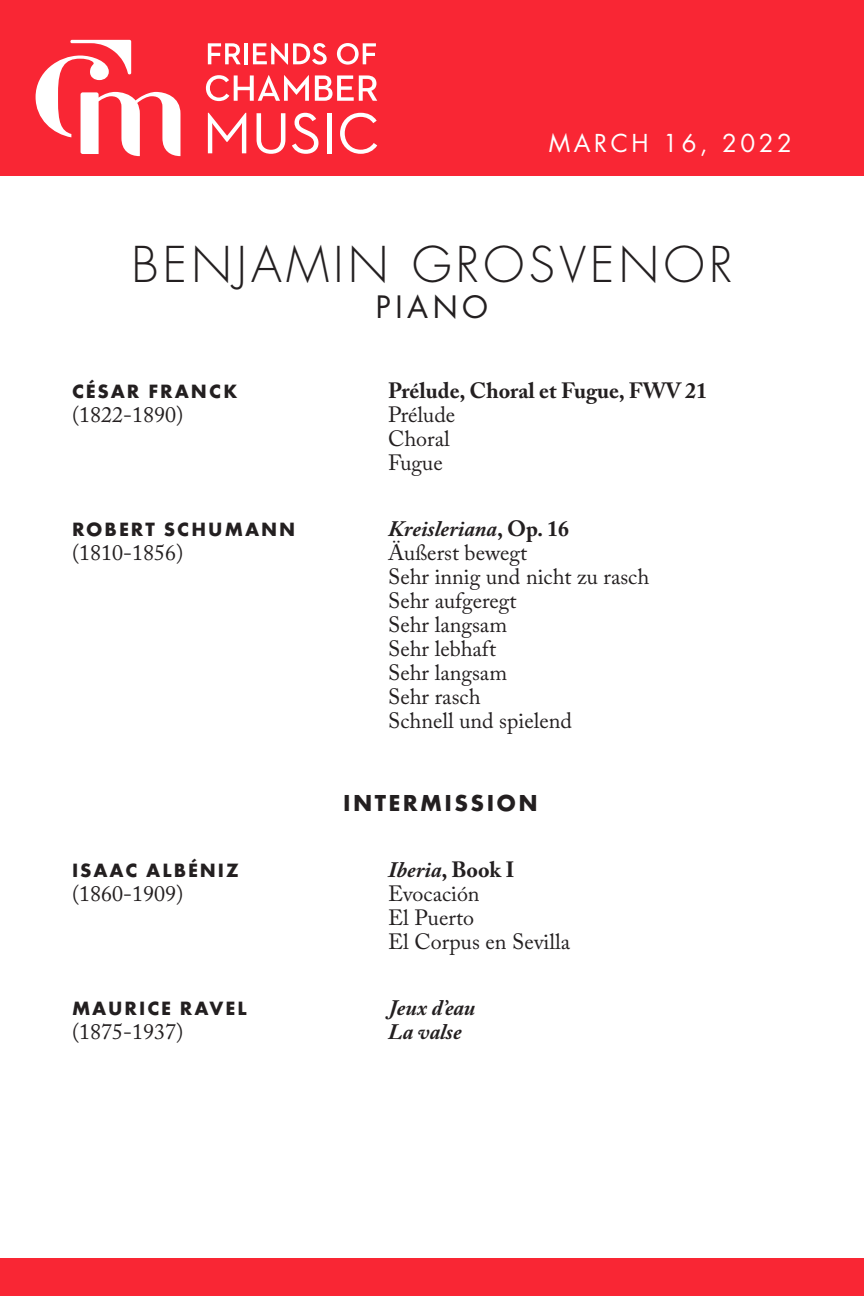
<style>
.page{position:relative;width:864px;height:1296px;background:#fff}
.page>*{position:absolute;margin:0;border:0;box-sizing:border-box;transform-origin:0 0}
.t1{font:300 48px "Futura";letter-spacing:.09em;color:#231f20}
.t2{font:30px "Futura";letter-spacing:.15em;color:#231f20}
.t3{font:700 24px "Futura T";letter-spacing:.1em;color:#231f20}
.t4{font:24px "Futura";letter-spacing:.15em;color:#fff}
.t5{font:22px "Adobe Caslon Pro";color:#231f20}
.t6{font:italic 700 22px "Adobe Caslon Pro";color:#231f20}
.t7{font:700 22px "Adobe Caslon Pro";color:#231f20}
.t8{font:700 20px "Futura T";letter-spacing:.1em;color:#231f20}
.s1{font-style:normal}
</style>
<div class="page">
<div style="left:0;top:0;width:864px;height:175px;background:#f92634"></div>
<svg style="left:208px;top:43px;width:33px;height:21px"></svg>
<hr style="left:244px;top:43px;width:4px;height:21px;background:#fff">
<svg style="left:253px;top:43px;width:74px;height:22px"></svg>
<svg style="left:337px;top:43px;width:39px;height:22px"></svg>
<svg style="left:206px;top:75px;width:103px;height:26px"></svg>
<svg style="left:315px;top:75px;width:62px;height:26px"></svg>
<svg style="left:208px;top:113px;width:38px;height:40px"></svg>
<svg style="left:257px;top:113px;width:28px;height:41px"></svg>
<svg style="left:292px;top:113px;width:27px;height:41px"></svg>
<div style="left:327px;top:113px;width:5px;height:40px;background:#fff"></div>
<svg style="left:340px;top:113px;width:37px;height:41px"></svg>
<svg style="left:36px;top:40px;width:144px;height:116px"></svg>
<div style="left:0;top:1259px;width:864px;height:37px;background:#f92634"></div>
<p class="t4" style="left:549px;top:127px;width:245px">MARCH 16, 2022</p>
<p class="t1" style="left:132px;top:233px;width:603px">BENJAMIN GROSVENOR</p>
<p class="t2" style="left:376px;top:286px;width:114px">PIANO</p>
<p class="t8" style="left:72px;top:380px;width:167px">CÉSAR FRANCK</p>
<p class="t7" style="left:388px;top:378px;width:321px">Prélude, Choral et Fugue, FWV 21</p>
<p class="t5" style="left:72px;top:402px;width:113px">(1822-1890)</p>
<p class="t5" style="left:388px;top:402px;width:69px">Prélude</p>
<p class="t5" style="left:388px;top:426px;width:63px">Choral</p>
<p class="t5" style="left:388px;top:450px;width:56px">Fugue</p>
<p class="t8" style="left:72px;top:518px;width:225px">ROBERT SCHUMANN</p>
<p class="t6" style="left:388px;top:516px;width:183px">Kreisleriana<span class="s1">, Op. 16</span></p>
<p class="t5" style="left:72px;top:540px;width:113px">(1810-1856)</p>
<p class="t5" style="left:388px;top:540px;width:141px">Äußerst bewegt</p>
<p class="t5" style="left:388px;top:564px;width:263px">Sehr innig und nicht zu rasch</p>
<p class="t5" style="left:388px;top:588px;width:130px">Sehr aufgeregt</p>
<p class="t5" style="left:388px;top:612px;width:121px">Sehr langsam</p>
<p class="t5" style="left:388px;top:636px;width:110px">Sehr lebhaft</p>
<p class="t5" style="left:388px;top:660px;width:121px">Sehr langsam</p>
<p class="t5" style="left:388px;top:684px;width:94px">Sehr rasch</p>
<p class="t5" style="left:388px;top:708px;width:185px">Schnell und spielend</p>
<p class="t3" style="left:343px;top:789px;width:196px">INTERMISSION</p>
<p class="t8" style="left:72px;top:859px;width:168px">ISAAC ALBÉNIZ</p>
<p class="t6" style="left:388px;top:857px;width:128px">Iberia<span class="s1">, Book I</span></p>
<p class="t5" style="left:72px;top:881px;width:113px">(1860-1909)</p>
<p class="t5" style="left:388px;top:881px;width:93px">Evocación</p>
<p class="t5" style="left:388px;top:905px;width:88px">El Puerto</p>
<p class="t5" style="left:388px;top:929px;width:184px">El Corpus en Sevilla</p>
<p class="t8" style="left:72px;top:997px;width:176px">MAURICE RAVEL</p>
<p class="t6" style="left:388px;top:995px;width:89px">Jeux d’eau</p>
<p class="t5" style="left:72px;top:1019px;width:113px">(1875-1937)</p>
<p class="t6" style="left:388px;top:1019px;width:75px">La valse</p>
</div>
